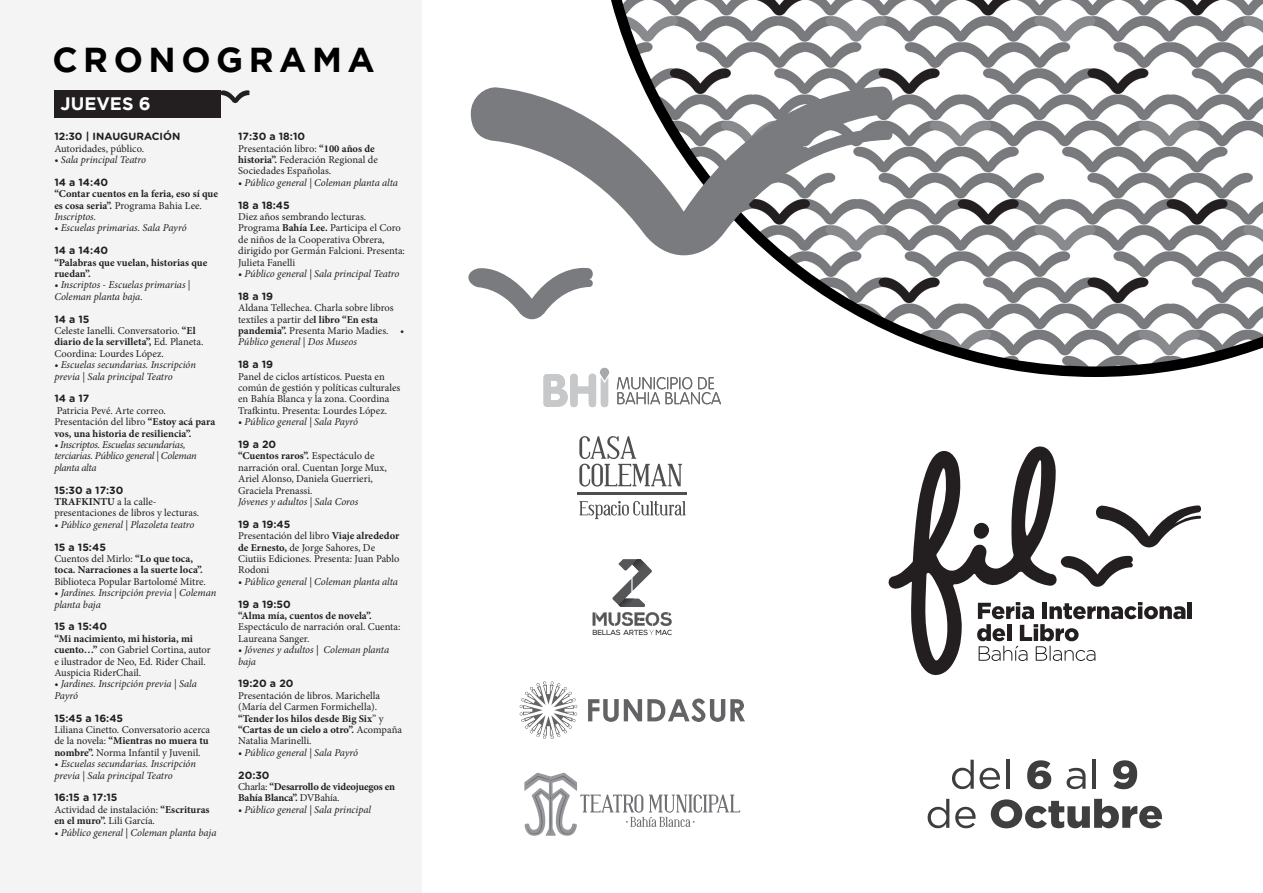
<style>
.page{position:relative;width:1263px;height:893px;background:#fff}
.page>*{position:absolute;margin:0;border:0;box-sizing:border-box;transform-origin:0 0}
.t1{font:700 34.5px "Gotham";letter-spacing:.16em;color:#000}
.t2{font:700 18px "Gotham";color:#fff}
.t3{font:10.5px/11.4px "Minion Pro";color:#231f20}
.t4{font:italic 10.5px/11.4px "Minion Pro";letter-spacing:-.01em;color:#231f20}
.t5{font:700 10.5px "Gotham Rounded";color:#231f20}
.t6{font:700 10.5px/11.4px "Minion Pro";letter-spacing:-.005em;color:#231f20}
.s1{font-weight:400}
.s2{font-weight:700}
.s3{font-style:normal}
.s4{font-style:italic}
</style>
<div class="page">
<svg style="left:604px;top:0;width:659px;height:377px"></svg>
<div style="left:0;top:0;width:422px;height:893px;background:#f4f4f4"></div>
<div style="left:54px;top:90px;width:166px;height:28px;background:#231f20"></div>
<svg style="left:220px;top:90px;width:30px;height:13px"></svg>
<svg style="left:888px;top:446px;width:313px;height:230px"></svg>
<svg style="left:593px;top:559px;width:79px;height:76px"></svg>
<svg style="left:579px;top:436px;width:103px;height:51px"></svg>
<hr style="left:577px;top:493px;width:110px;height:2px;background:#4e4f50">
<svg style="left:579px;top:501px;width:107px;height:18px"></svg>
<svg style="left:588px;top:698px;width:157px;height:24px"></svg>
<svg style="left:519px;top:681px;width:59px;height:58px"></svg>
<svg style="left:543px;top:368px;width:66px;height:39px"></svg>
<svg style="left:617px;top:377px;width:104px;height:27px"></svg>
<svg style="left:524px;top:773px;width:216px;height:63px"></svg>
<svg style="left:952px;top:760px;width:48px;height:29px"></svg>
<hr style="left:1006px;top:760px;width:3px;height:29px;background:#3e3e3f">
<svg style="left:1027px;top:760px;width:24px;height:29px"></svg>
<svg style="left:1066px;top:768px;width:19px;height:21px"></svg>
<hr style="left:1093px;top:760px;width:3px;height:29px;background:#3e3e3f">
<svg style="left:1113px;top:760px;width:24px;height:29px"></svg>
<svg style="left:928px;top:799px;width:21px;height:29px"></svg>
<svg style="left:955px;top:807px;width:21px;height:21px"></svg>
<svg style="left:991px;top:799px;width:171px;height:29px"></svg>
<svg style="left:471px;top:86px;width:421px;height:169px"></svg>
<svg style="left:468px;top:268px;width:125px;height:51px"></svg>
<p class="t1" style="left:52px;top:40px;width:324px">CRONOGRAMA</p>
<p class="t2" style="left:61px;top:94px;width:92px">JUEVES 6</p>
<p class="t5" style="left:54px;top:129px;width:127px">12:30 | INAUGURACIÓN</p>
<p class="t3" style="left:54px;top:143px;width:91px">Autoridades, público.</p>
<p class="t4" style="left:54px;top:154px;width:93px">• Sala principal Teatro</p>
<p class="t5" style="left:54px;top:174px;width:55px">14 a 14:40</p>
<p class="t6" style="left:54px;top:188px;width:165px">“Contar cuentos en la feria, eso sí que es cosa seria”. <span class="s1">Programa Bahia Lee.</span></p>
<p class="t4" style="left:54px;top:211px;width:43px">Inscriptos.</p>
<p class="t4" style="left:54px;top:222px;width:134px">• Escuelas primarias. Sala Payró</p>
<p class="t5" style="left:54px;top:243px;width:55px">14 a 14:40</p>
<p class="t6" style="left:54px;top:256px;width:154px">“Palabras que vuelan, historias que ruedan”.</p>
<p class="t4" style="left:54px;top:279px;width:138px">• Inscriptos - Escuelas primarias |<br>Coleman planta baja.</p>
<p class="t5" style="left:54px;top:311px;width:37px">14 a 15</p>
<p class="t3" style="left:54px;top:325px;width:151px">Celeste Ianelli. Conversatorio. <span class="s2">“El diario de la servilleta”,</span> Ed. Planeta.<br>Coordina: Lourdes López.</p>
<p class="t4" style="left:54px;top:359px;width:143px">• Escuelas secundarias. Inscripción previa | Sala principal Teatro</p>
<p class="t5" style="left:54px;top:391px;width:37px">14 a 17</p>
<p class="t3" style="left:54px;top:405px;width:162px">Patricia Pevé. Arte correo.<br>Presentación del libro <span class="s2">“Estoy acá para vos, una historia de resiliencia”.</span></p>
<p class="t4" style="left:54px;top:439px;width:144px">• Inscriptos. Escuelas secundarias, terciarias. Público general | Coleman planta alta</p>
<p class="t5" style="left:54px;top:482px;width:71px">15:30 a 17:30</p>
<p class="t3" style="left:54px;top:496px;width:146px"><span class="s2">TRAFKINTU</span> a la calle&shy;presentaciones de libros y lecturas.</p>
<p class="t4" style="left:54px;top:519px;width:142px">• Público general | Plazoleta teatro</p>
<p class="t5" style="left:54px;top:539px;width:53px">15 a 15:45</p>
<p class="t3" style="left:54px;top:553px;width:153px">Cuentos del Mirlo: <span class="s2">“Lo que toca, toca. Narraciones a la suerte loca”.<br></span>Biblioteca Popular Bartolomé Mitre.</p>
<p class="t4" style="left:54px;top:587px;width:163px"><span class="s3">•</span> Jardines. Inscripción previa | Coleman planta baja</p>
<p class="t5" style="left:54px;top:619px;width:54px">15 a 15:40</p>
<p class="t3" style="left:54px;top:633px;width:158px"><span class="s2">“Mi nacimiento, mi historia, mi cuento…”</span> con Gabriel Cortina, autor e ilustrador de Neo, Ed. Rider Chail.<br>Auspicia RiderChail.</p>
<p class="t4" style="left:54px;top:678px;width:144px">• Jardines. Inscripción previa | Sala<br>Payró</p>
<p class="t5" style="left:54px;top:710px;width:70px">15:45 a 16:45</p>
<p class="t3" style="left:54px;top:724px;width:157px">Liliana Cinetto. Conversatorio acerca de la novela: <span class="s2">“Mientras no muera tu nombre”.</span> Norma Infantil y Juvenil.</p>
<p class="t4" style="left:54px;top:758px;width:143px">• Escuelas secundarias. Inscripción previa | Sala principal Teatro</p>
<p class="t5" style="left:54px;top:790px;width:65px">16:15 a 17:15</p>
<p class="t3" style="left:54px;top:804px;width:157px">Actividad de instalación: <span class="s2">“Escrituras en el muro”.</span> Lili García.</p>
<p class="t4" style="left:54px;top:827px;width:164px">• Público general | Coleman planta baja</p>
<p class="t5" style="left:238px;top:129px;width:68px">17:30 a 18:10</p>
<p class="t3" style="left:238px;top:143px;width:141px">Presentación libro: <span class="s2">“100 años de historia”.</span> Federación Regional de<br>Sociedades Españolas.</p>
<p class="t4" style="left:238px;top:177px;width:161px">• Público general | Coleman planta alta</p>
<p class="t5" style="left:238px;top:197px;width:53px">18 a 18:45</p>
<p class="t3" style="left:238px;top:211px;width:168px">Diez años sembrando lecturas.<br>Programa <span class="s2">Bahía Lee.</span> Participa el Coro de niños de la Cooperativa Obrera, dirigido por Germán Falcioni. Presenta:<br>Julieta Fanelli</p>
<p class="t4" style="left:238px;top:268px;width:163px">• Público general | Sala principal Teatro</p>
<p class="t5" style="left:238px;top:288px;width:36px">18 a 19</p>
<p class="t3" style="left:238px;top:302px;width:167px">Aldana Tellechea. Charla sobre libros textiles a partir de<span class="s2">l libro “En esta pandemia”.</span> Presenta Mario Madies. <span class="s4">• Público general | Dos Museos</span></p>
<p class="t5" style="left:238px;top:357px;width:36px">18 a 19</p>
<p class="t3" style="left:238px;top:371px;width:164px">Panel de ciclos artísticos. Puesta en común de gestión y políticas culturales en Bahía Blanca y la zona. Coordina Trafkintu. Presenta: Lourdes López.</p>
<p class="t4" style="left:238px;top:416px;width:122px">• Público general | Sala Payró</p>
<p class="t5" style="left:238px;top:437px;width:40px">19 a 20</p>
<p class="t3" style="left:238px;top:450px;width:150px"><span class="s2">“Cuentos raros”.</span> Espectáculo de narración oral. Cuentan Jorge Mux,<br>Ariel Alonso, Daniela Guerrieri,<br>Graciela Prenassi.</p>
<p class="t4" style="left:238px;top:496px;width:122px">Jóvenes y adultos | Sala Coros</p>
<p class="t5" style="left:238px;top:516px;width:54px">19 a 19:45</p>
<p class="t3" style="left:238px;top:530px;width:163px">Presentación del libro <span class="s2">Viaje alrededor de Ernesto,</span> de Jorge Sahores, De<br>Ciutiis Ediciones. Presenta: Juan Pablo<br>Rodoni</p>
<p class="t4" style="left:238px;top:576px;width:161px">• Público general | Coleman planta alta</p>
<p class="t5" style="left:238px;top:596px;width:54px">19 a 19:50</p>
<p class="t3" style="left:238px;top:610px;width:164px"><span class="s2">“Alma mía, cuentos de novela”.<br></span>Espectáculo de narración oral. Cuenta:<br>Laureana Sanger.</p>
<p class="t4" style="left:238px;top:644px;width:153px">• Jóvenes y adultos <span class="s3">|</span> Coleman planta baja</p>
<p class="t5" style="left:238px;top:676px;width:57px">19:20 a 20</p>
<p class="t3" style="left:238px;top:690px;width:165px">Presentación de libros. Marichella (María del Carmen Formichella). <span class="s2">“Tender los hilos desde Big Six</span>” y <span class="s2">“Cartas de un cielo a otro”.</span> Acompaña<br>Natalia Marinelli.</p>
<p class="t4" style="left:238px;top:747px;width:122px">• Público general | Sala Payró</p>
<p class="t5" style="left:238px;top:767px;width:33px">20:30</p>
<p class="t6" style="left:238px;top:781px;width:158px"><span class="s1">Charla:</span> “Desarrollo de videojuegos en<br>Bahía Blanca”. <span class="s1">DVBahía.</span></p>
<p class="t4" style="left:238px;top:804px;width:134px">• Público general | Sala principal</p>
</div>
